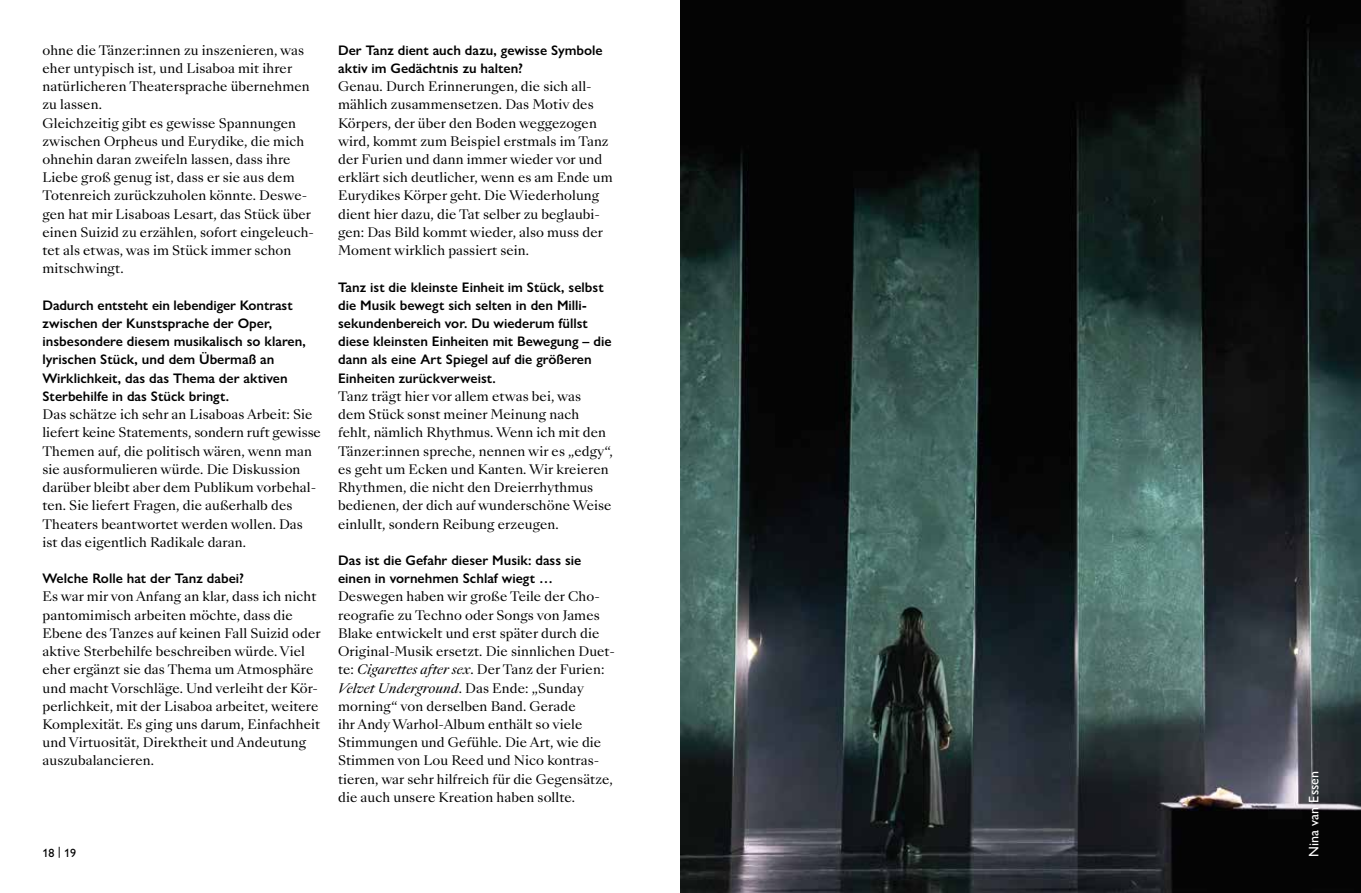
<style>
.page{position:relative;width:1361px;height:893px;background:#fff}
.page>*{position:absolute;margin:0;border:0;box-sizing:border-box;transform-origin:0 0}
.t1{font:600 13.8px/18.1px "Gill Sans Nova";color:#000}
.t2{font:500 13.8px "Gill Sans Nova";letter-spacing:.005em;color:#fff}
.t3{font:12.75px/18.1px "Sang Bleu Kingdom";letter-spacing:.005em;color:#000}
.t4{font:500 12px "Gill Sans Nova";color:#000}
.s1{font-style:italic}
</style>
<div class="page">
<img style="left:680px;top:0;width:681px;height:893px">
<p class="t3" style="left:43px;top:41px;width:273px">ohne die Tänzer:innen zu inszenieren, was eher untypisch ist, und Lisaboa mit ihrer natürlicheren Theatersprache übernehmen zu lassen.<br>Gleichzeitig gibt es gewisse Spannungen zwischen Orpheus und Eurydike, die mich ohnehin daran zweifeln lassen, dass ihre Liebe groß genug ist, dass er sie aus dem Totenreich zurückzuholen könnte. Deswe&shy;gen hat mir Lisaboas Lesart, das Stück über einen Suizid zu erzählen, sofort eingeleuch&shy;tet als etwas, was im Stück immer schon mitschwingt.</p>
<p class="t1" style="left:43px;top:296px;width:265px">Dadurch entsteht ein lebendiger Kontrast zwischen der Kunstsprache der Oper, insbesondere diesem musikalisch so klaren, lyrischen Stück, und dem Übermaß an Wirklichkeit, das das Thema der aktiven Sterbehilfe in das Stück bringt.</p>
<p class="t3" style="left:43px;top:406px;width:280px">Das schätze ich sehr an Lisaboas Arbeit: Sie liefert keine Statements, sondern ruft gewisse Themen auf, die politisch wären, wenn man sie ausformulieren würde. Die Diskussion darüber bleibt aber dem Publikum vorbehal&shy;ten. Sie liefert Fragen, die außerhalb des Theaters beantwortet werden wollen. Das ist das eigentlich Radikale daran.</p>
<p class="t1" style="left:43px;top:569px;width:203px">Welche Rolle hat der Tanz dabei?</p>
<p class="t3" style="left:43px;top:588px;width:280px">Es war mir von Anfang an klar, dass ich nicht pantomimisch arbeiten möchte, dass die Ebene des Tanzes auf keinen Fall Suizid oder aktive Sterbehilfe beschreiben würde. Viel eher ergänzt sie das Thema um Atmosphäre und macht Vorschläge. Und verleiht der Kör&shy;perlichkeit, mit der Lisaboa arbeitet, weitere Komplexität. Es ging uns darum, Einfachheit und Virtuosität, Direktheit und Andeutung auszubalancieren.</p>
<p class="t1" style="left:338px;top:41px;width:266px">Der Tanz dient auch dazu, gewisse Symbole aktiv im Gedächtnis zu halten?</p>
<p class="t3" style="left:338px;top:78px;width:276px">Genau. Durch Erinnerungen, die sich all&shy;mählich zusammensetzen. Das Motiv des Körpers, der über den Boden weggezogen wird, kommt zum Beispiel erstmals im Tanz der Furien und dann immer wieder vor und erklärt sich deutlicher, wenn es am Ende um Eurydikes Körper geht. Die Wiederholung dient hier dazu, die Tat selber zu beglaubi&shy;gen: Das Bild kommt wieder, also muss der Moment wirklich passiert sein.</p>
<p class="t1" style="left:338px;top:278px;width:275px">Tanz ist die kleinste Einheit im Stück, selbst die Musik bewegt sich selten in den Milli&shy;sekundenbereich vor. Du wiederum füllst diese kleinsten Einheiten mit Bewegung – die dann als eine Art Spiegel auf die größeren Einheiten zurückverweist.</p>
<p class="t3" style="left:338px;top:388px;width:276px">Tanz trägt hier vor allem etwas bei, was<br>dem Stück sonst meiner Meinung nach fehlt, nämlich Rhythmus. Wenn ich mit den Tänzer:innen spreche, nennen wir es „edgy“, es geht um Ecken und Kanten. Wir kreieren Rhythmen, die nicht den Dreierrhythmus bedienen, der dich auf wunderschöne Weise einlullt, sondern Reibung erzeugen.</p>
<p class="t1" style="left:338px;top:551px;width:245px">Das ist die Gefahr dieser Musik: dass sie einen in vornehmen Schlaf wiegt …</p>
<p class="t3" style="left:338px;top:588px;width:278px">Deswegen haben wir große Teile der Cho&shy;reografie zu Techno oder Songs von James Blake entwickelt und erst später durch die Original-Musik ersetzt. Die sinnlichen Duet&shy;te: <span class="s1">Cigarettes after sex</span>. Der Tanz der Furien:<br><span class="s1">Velvet Underground</span>. Das Ende: „Sunday morning“ von derselben Band. Gerade<br>ihr Andy Warhol-Album enthält so viele Stimmungen und Gefühle. Die Art, wie die Stimmen von Lou Reed und Nico kontras&shy;tieren, war sehr hilfreich für die Gegensätze, die auch unsere Kreation haben sollte.</p>
<p class="t4" style="left:43px;top:845px;width:35px">18 | 19</p>
<p class="t2" style="left:1305px;top:857px;width:87px;rotate:-90deg">Nina van Essen</p>
</div>
